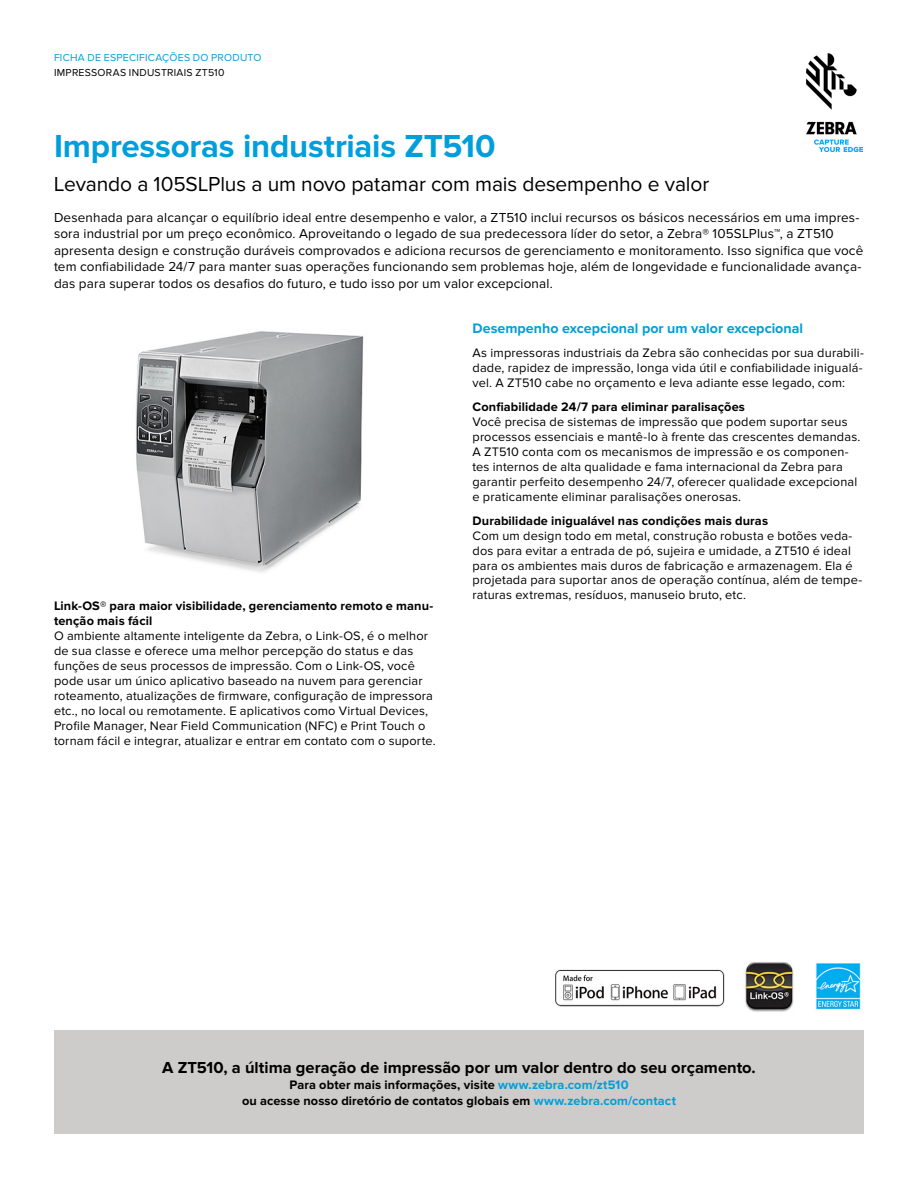
<style>
.page{position:relative;width:918px;height:1188px;background:#fff}
.page>*{position:absolute;margin:0;border:0;box-sizing:border-box;transform-origin:0 0}
.t1{font:700 33px "Proxima Nova";letter-spacing:-.005em;color:#009edb}
.t2{font:21px "Proxima Nova";letter-spacing:-.005em;color:#000}
.t3{font:700 16.5px "Proxima Nova";color:#000}
.t4{font:700 14.25px "Proxima Nova";color:#009edb}
.t5{font:13.5px/16.5px "Proxima Nova";letter-spacing:.01em;color:#000}
.t6{font:12.75px/15px "Proxima Nova";letter-spacing:.015em;color:#000}
.t7{font:700 12.75px/15px "Proxima Nova";letter-spacing:.01em;color:#000}
.t8{font:10.5px "Proxima Nova";letter-spacing:.025em;color:#009edb}
.t9{font:10.5px "Proxima Nova";letter-spacing:.025em;color:#000}
.s1{color:#009edb}
</style>
<div class="page">
<img style="left:806px;top:54px;width:56px;height:97px">
<div style="left:54px;top:1031px;width:810px;height:103px;background:#cdccca"></div>
<img style="left:555px;top:962px;width:306px;height:50px">
<img style="left:136px;top:331px;width:228px;height:241px">
<p class="t8" style="left:54px;top:52px;width:209px">FICHA DE ESPECIFICAÇÕES DO PRODUTO</p>
<p class="t9" style="left:54px;top:66px;width:172px">IMPRESSORAS INDUSTRIAIS ZT510</p>
<h1 class="t1" style="left:54px;top:127px;width:443px">Impressoras industriais ZT510</h1>
<h2 class="t2" style="left:54px;top:172px;width:657px">Levando a 105SLPlus a um novo patamar com mais desempenho e valor</h2>
<p class="t5" style="left:54px;top:209px;width:811px">Desenhada para alcançar o equilíbrio ideal entre desempenho e valor, a ZT510 inclui recursos os básicos necessários em uma impres&shy;sora industrial por um preço econômico. Aproveitando o legado de sua predecessora líder do setor, a Zebra® 105SLPlus™, a ZT510 apresenta design e construção duráveis comprovados e adiciona recursos de gerenciamento e monitoramento. Isso significa que você tem confiabilidade 24/7 para manter suas operações funcionando sem problemas hoje, além de longevidade e funcionalidade avança&shy;das para superar todos os desafios do futuro, e tudo isso por um valor excepcional.</p>
<p class="t7" style="left:54px;top:598px;width:381px">Link-OS® para maior visibilidade, gerenciamento remoto e manu&shy;tenção mais fácil</p>
<p class="t6" style="left:54px;top:628px;width:383px">O ambiente altamente inteligente da Zebra, o Link-OS, é o melhor de sua classe e oferece uma melhor percepção do status e das funções de seus processos de impressão. Com o Link-OS, você pode usar um único aplicativo baseado na nuvem para gerenciar roteamento, atualizações de firmware, configuração de impressora etc., no local ou remotamente. E aplicativos como Virtual Devices, Profile Manager, Near Field Communication (NFC) e Print Touch o tornam fácil e integrar, atualizar e entrar em contato com o suporte.</p>
<p class="t4" style="left:472px;top:320px;width:332px">Desempenho excepcional por um valor excepcional</p>
<p class="t6" style="left:472px;top:345px;width:393px;text-align:justify">As impressoras industriais da Zebra são conhecidas por sua durabili&shy;dade, rapidez de impressão, longa vida útil e confiabilidade inigualá&shy;vel. A ZT510 cabe no orçamento e leva adiante esse legado, com:</p>
<p class="t7" style="left:472px;top:399px;width:274px">Confiabilidade 24/7 para eliminar paralisações</p>
<p class="t6" style="left:472px;top:414px;width:389px">Você precisa de sistemas de impressão que podem suportar seus processos essenciais e mantê-lo à frente das crescentes demandas.<br>A ZT510 conta com os mecanismos de impressão e os componen&shy;tes internos de alta qualidade e fama internacional da Zebra para garantir perfeito desempenho 24/7, oferecer qualidade excepcional e praticamente eliminar paralisações onerosas.</p>
<p class="t7" style="left:472px;top:513px;width:297px">Durabilidade inigualável nas condições mais duras</p>
<p class="t6" style="left:472px;top:528px;width:391px">Com um design todo em metal, construção robusta e botões veda&shy;dos para evitar a entrada de pó, sujeira e umidade, a ZT510 é ideal para os ambientes mais duros de fabricação e armazenagem. Ela é projetada para suportar anos de operação contínua, além de tempe&shy;raturas extremas, resíduos, manuseio bruto, etc.</p>
<p class="t3" style="left:162px;top:1058px;width:595px">A ZT510, a última geração de impressão por um valor dentro do seu orçamento.</p>
<p class="t7" style="left:242px;top:1077px;width:435px;line-height:15.8px;text-align:center">Para obter mais informações, visite <span class="s1">www.zebra.com/zt510<br></span>ou acesse nosso diretório de contatos globais em <span class="s1">www.zebra.com/contact</span></p>
</div>
